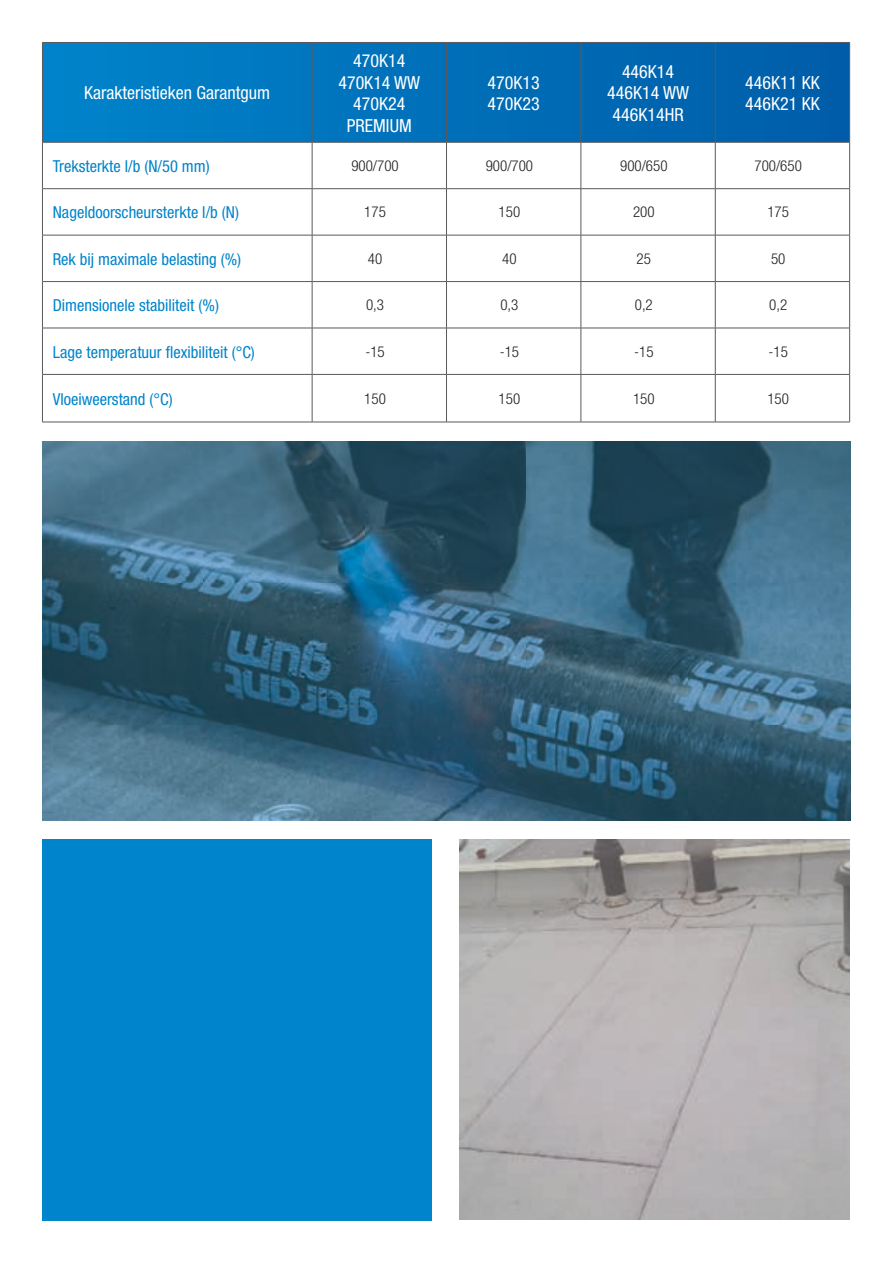
<style>
.page{position:relative;width:894px;height:1263px;background:#fff}
.page>*{position:absolute;margin:0;border:0;box-sizing:border-box;transform-origin:0 0}
.t1{font:condensed 18px/21.6px "Helvetica Neue LT";color:#fff;text-align:center}
.t2{font:condensed 16.5px "Helvetica Neue LT";color:#0084cb}
.t3{font:300 condensed 15px "Helvetica Neue LT Std";color:#231f20}
</style>
<div class="page">
<svg style="left:43px;top:43px;width:806px;height:99px;background:#006fb8"></svg>
<hr style="left:312px;top:43px;width:1px;height:99px;background:#5a5a5c">
<hr style="left:446px;top:43px;width:1px;height:99px;background:#5a5a5c">
<hr style="left:580px;top:43px;width:1px;height:99px;background:#5a5a5c">
<hr style="left:715px;top:43px;width:1px;height:99px;background:#5a5a5c">
<hr style="left:312px;top:142px;width:1px;height:46px;background:#5a5a5c">
<hr style="left:446px;top:142px;width:1px;height:46px;background:#5a5a5c">
<hr style="left:580px;top:142px;width:1px;height:46px;background:#5a5a5c">
<hr style="left:42px;top:188px;width:270px;height:1px;background:#5a5a5c">
<hr style="left:312px;top:188px;width:134px;height:1px;background:#5a5a5c">
<hr style="left:312px;top:189px;width:1px;height:46px;background:#5a5a5c">
<hr style="left:446px;top:188px;width:135px;height:1px;background:#5a5a5c">
<hr style="left:446px;top:189px;width:1px;height:46px;background:#5a5a5c">
<hr style="left:581px;top:188px;width:134px;height:1px;background:#5a5a5c">
<hr style="left:580px;top:189px;width:1px;height:46px;background:#5a5a5c">
<hr style="left:715px;top:188px;width:134px;height:1px;background:#5a5a5c">
<hr style="left:42px;top:235px;width:270px;height:1px;background:#5a5a5c">
<hr style="left:312px;top:235px;width:134px;height:1px;background:#5a5a5c">
<hr style="left:312px;top:235px;width:1px;height:46px;background:#5a5a5c">
<hr style="left:446px;top:235px;width:135px;height:1px;background:#5a5a5c">
<hr style="left:446px;top:235px;width:1px;height:46px;background:#5a5a5c">
<hr style="left:581px;top:235px;width:134px;height:1px;background:#5a5a5c">
<hr style="left:580px;top:235px;width:1px;height:46px;background:#5a5a5c">
<hr style="left:715px;top:235px;width:134px;height:1px;background:#5a5a5c">
<hr style="left:42px;top:281px;width:270px;height:1px;background:#5a5a5c">
<hr style="left:312px;top:281px;width:134px;height:1px;background:#5a5a5c">
<hr style="left:312px;top:282px;width:1px;height:46px;background:#5a5a5c">
<hr style="left:446px;top:281px;width:135px;height:1px;background:#5a5a5c">
<hr style="left:446px;top:282px;width:1px;height:46px;background:#5a5a5c">
<hr style="left:581px;top:281px;width:134px;height:1px;background:#5a5a5c">
<hr style="left:580px;top:282px;width:1px;height:46px;background:#5a5a5c">
<hr style="left:715px;top:281px;width:134px;height:1px;background:#5a5a5c">
<hr style="left:42px;top:328px;width:270px;height:1px;background:#5a5a5c">
<hr style="left:312px;top:328px;width:134px;height:1px;background:#5a5a5c">
<hr style="left:312px;top:328px;width:1px;height:46px;background:#5a5a5c">
<hr style="left:446px;top:328px;width:135px;height:1px;background:#5a5a5c">
<hr style="left:446px;top:328px;width:1px;height:46px;background:#5a5a5c">
<hr style="left:581px;top:328px;width:134px;height:1px;background:#5a5a5c">
<hr style="left:580px;top:328px;width:1px;height:46px;background:#5a5a5c">
<hr style="left:715px;top:328px;width:134px;height:1px;background:#5a5a5c">
<hr style="left:312px;top:374px;width:1px;height:48px;background:#5a5a5c">
<hr style="left:446px;top:374px;width:1px;height:48px;background:#5a5a5c">
<hr style="left:580px;top:374px;width:1px;height:48px;background:#5a5a5c">
<hr style="left:715px;top:374px;width:1px;height:48px;background:#5a5a5c">
<hr style="left:42px;top:142px;width:1px;height:46px;background:#5a5a5c">
<hr style="left:42px;top:189px;width:1px;height:46px;background:#5a5a5c">
<hr style="left:42px;top:235px;width:1px;height:46px;background:#5a5a5c">
<hr style="left:42px;top:282px;width:1px;height:46px;background:#5a5a5c">
<hr style="left:42px;top:328px;width:1px;height:46px;background:#5a5a5c">
<hr style="left:42px;top:42px;width:270px;height:1px;background:#5a5a5c">
<hr style="left:42px;top:43px;width:1px;height:99px;background:#5a5a5c">
<hr style="left:42px;top:142px;width:270px;height:1px;background:#5a5a5c">
<hr style="left:715px;top:42px;width:134px;height:1px;background:#5a5a5c">
<hr style="left:849px;top:43px;width:1px;height:99px;background:#5a5a5c">
<hr style="left:715px;top:142px;width:134px;height:1px;background:#5a5a5c">
<hr style="left:312px;top:42px;width:134px;height:1px;background:#5a5a5c">
<hr style="left:312px;top:142px;width:134px;height:1px;background:#5a5a5c">
<hr style="left:446px;top:42px;width:135px;height:1px;background:#5a5a5c">
<hr style="left:446px;top:142px;width:135px;height:1px;background:#5a5a5c">
<hr style="left:581px;top:42px;width:134px;height:1px;background:#5a5a5c">
<hr style="left:581px;top:142px;width:134px;height:1px;background:#5a5a5c">
<hr style="left:42px;top:374px;width:270px;height:1px;background:#5a5a5c">
<hr style="left:42px;top:374px;width:1px;height:48px;background:#5a5a5c">
<hr style="left:312px;top:374px;width:134px;height:1px;background:#5a5a5c">
<hr style="left:446px;top:374px;width:135px;height:1px;background:#5a5a5c">
<hr style="left:581px;top:374px;width:134px;height:1px;background:#5a5a5c">
<hr style="left:849px;top:374px;width:1px;height:48px;background:#5a5a5c">
<hr style="left:42px;top:422px;width:270px;height:1px;background:#5a5a5c">
<hr style="left:312px;top:422px;width:134px;height:1px;background:#5a5a5c">
<hr style="left:446px;top:422px;width:135px;height:1px;background:#5a5a5c">
<hr style="left:581px;top:422px;width:134px;height:1px;background:#5a5a5c">
<hr style="left:715px;top:422px;width:134px;height:1px;background:#5a5a5c">
<hr style="left:715px;top:142px;width:1px;height:46px;background:#5a5a5c">
<hr style="left:849px;top:142px;width:1px;height:46px;background:#5a5a5c">
<hr style="left:715px;top:189px;width:1px;height:46px;background:#5a5a5c">
<hr style="left:849px;top:189px;width:1px;height:46px;background:#5a5a5c">
<hr style="left:715px;top:235px;width:1px;height:46px;background:#5a5a5c">
<hr style="left:849px;top:235px;width:1px;height:46px;background:#5a5a5c">
<hr style="left:715px;top:282px;width:1px;height:46px;background:#5a5a5c">
<hr style="left:849px;top:282px;width:1px;height:46px;background:#5a5a5c">
<hr style="left:715px;top:328px;width:1px;height:46px;background:#5a5a5c">
<hr style="left:849px;top:328px;width:1px;height:46px;background:#5a5a5c">
<hr style="left:715px;top:374px;width:134px;height:1px;background:#5a5a5c">
<img style="left:459px;top:839px;width:390px;height:380px">
<div style="left:42px;top:838px;width:390px;height:382px;background:#0084cb"></div>
<img style="left:42px;top:442px;width:808px;height:378px">
<p class="t1" style="left:84px;top:82px;width:187px">Karakteristieken Garantgum</p>
<p class="t1" style="left:338px;top:50px;width:83px">470K14<br>470K14 WW<br>470K24<br>PREMIUM</p>
<p class="t1" style="left:487px;top:71px;width:54px;text-align:left">470K13<br>470K23</p>
<p class="t1" style="left:607px;top:61px;width:83px">446K14<br>446K14 WW<br>446K14HR</p>
<p class="t1" style="left:745px;top:71px;width:76px;text-align:left">446K11 KK<br>446K21 KK</p>
<p class="t2" style="left:53px;top:157px;width:158px">Treksterkte l/b (N/50 mm)</p>
<p class="t3" style="left:351px;top:157px;width:49px">900/700</p>
<p class="t3" style="left:485px;top:157px;width:49px">900/700</p>
<p class="t3" style="left:620px;top:157px;width:49px">900/650</p>
<p class="t3" style="left:754px;top:157px;width:49px">700/650</p>
<p class="t2" style="left:53px;top:203px;width:188px">Nageldoorscheursterkte l/b (N)</p>
<p class="t3" style="left:364px;top:203px;width:23px">175</p>
<p class="t3" style="left:498px;top:203px;width:23px">150</p>
<p class="t3" style="left:633px;top:203px;width:23px">200</p>
<p class="t3" style="left:767px;top:203px;width:23px">175</p>
<p class="t2" style="left:53px;top:249px;width:190px">Rek bij maximale belasting (%)</p>
<p class="t3" style="left:368px;top:250px;width:16px">40</p>
<p class="t3" style="left:502px;top:250px;width:16px">40</p>
<p class="t3" style="left:636px;top:250px;width:16px">25</p>
<p class="t3" style="left:771px;top:250px;width:16px">50</p>
<p class="t2" style="left:53px;top:296px;width:168px">Dimensionele stabiliteit (%)</p>
<p class="t3" style="left:366px;top:296px;width:19px">0,3</p>
<p class="t3" style="left:500px;top:296px;width:20px">0,3</p>
<p class="t3" style="left:634px;top:296px;width:19px">0,2</p>
<p class="t3" style="left:769px;top:296px;width:19px">0,2</p>
<p class="t2" style="left:53px;top:342px;width:204px">Lage temperatuur flexibiliteit (°C)</p>
<p class="t3" style="left:365px;top:342px;width:21px">-15</p>
<p class="t3" style="left:499px;top:342px;width:21px">-15</p>
<p class="t3" style="left:634px;top:342px;width:21px">-15</p>
<p class="t3" style="left:768px;top:342px;width:21px">-15</p>
<p class="t2" style="left:53px;top:389px;width:121px">Vloeiweerstand (°C)</p>
<p class="t3" style="left:364px;top:389px;width:23px">150</p>
<p class="t3" style="left:498px;top:389px;width:23px">150</p>
<p class="t3" style="left:633px;top:389px;width:23px">150</p>
<p class="t3" style="left:767px;top:389px;width:23px">150</p>
</div>
